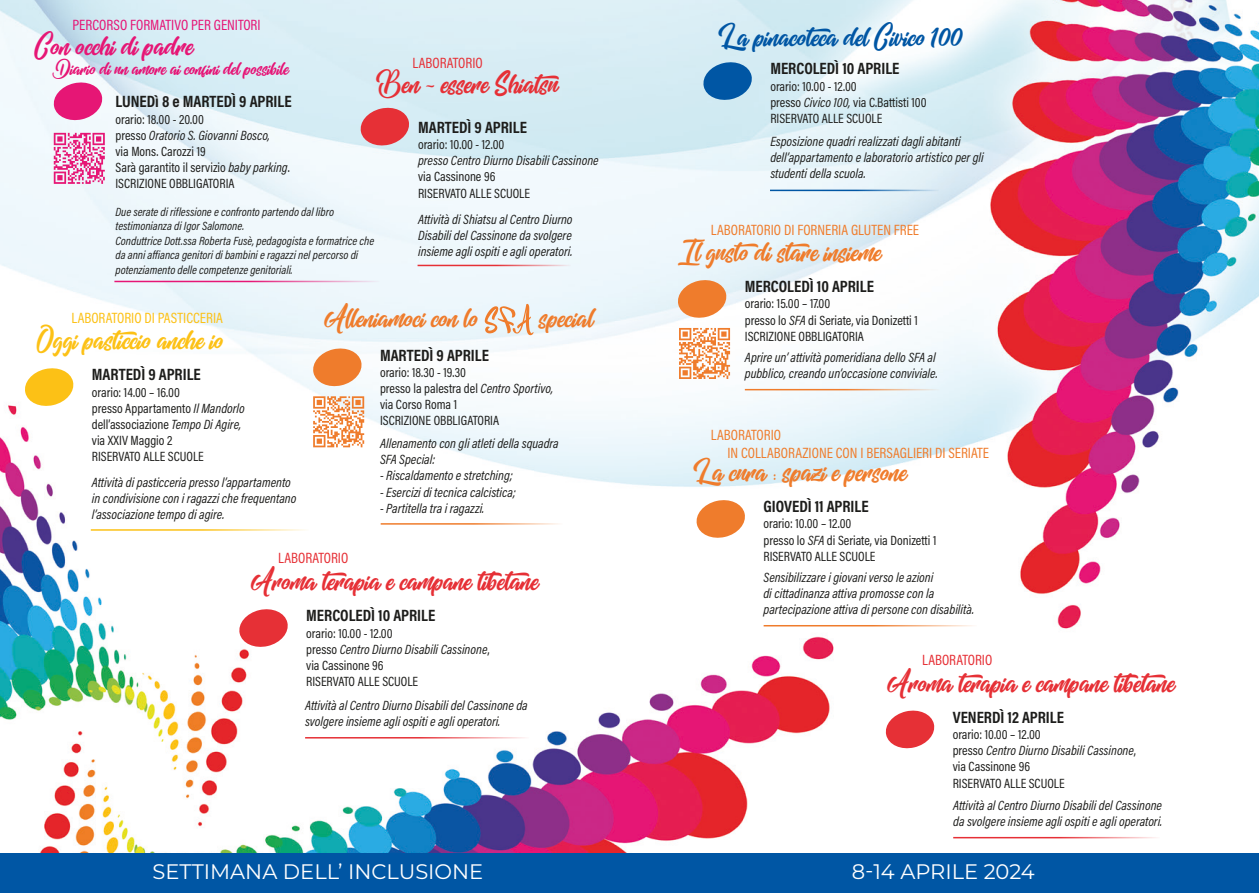
<style>
.page{position:relative;width:1259px;height:893px;background:#fff}
.page>*{position:absolute;margin:0;border:0;box-sizing:border-box;transform-origin:0 0}
.t1{font:22.5px "Mishaland";color:#e63036}
.t2{font:22.5px "Mishaland";color:#ef7c2c}
.t3{font:22.5px "Mishaland";color:#0056a4}
.t4{font:22.5px "Mishaland";color:#fcc116}
.t5{font:22.5px "Mishaland";color:#e61675}
.t6{font:21px "Montserrat";color:#fff}
.t7{font:700 16.5px "Acumin Pro Cond";color:#1d1d1b}
.t8{font:15px/18px "Acumin Pro Cond";color:#ef7c2c;text-align:center}
.t9{font:15px "Mishaland";color:#e61375}
.t10{font:15px "Acumin Pro Cond";color:#e63036}
.t11{font:15px "Acumin Pro Cond";color:#e61375}
.t12{font:15px "Acumin Pro Cond";color:#fcc116}
.t13{font:italic 13.5px/16.2px "Acumin Pro Cond";color:#1d1d1b}
.t14{font:13.5px/16.2px "Acumin Pro Cond";color:#1d1d1b}
.t15{font:italic 12px/14.4px "Acumin Pro Cond";color:#1d1d1b}
.s1{font-style:italic}
</style>
<div class="page">
<img style="left:0;top:0;width:1259px;height:853px">
<div style="left:0;top:853px;width:1259px;height:40px;background:#0056a4"></div>
<svg style="left:52px;top:80px;width:52px;height:42px"></svg>
<svg style="left:23px;top:366px;width:52px;height:42px"></svg>
<svg style="left:311px;top:346px;width:52px;height:42px"></svg>
<svg style="left:701px;top:60px;width:53px;height:42px;background:#4c8cc0"></svg>
<svg style="left:676px;top:278px;width:52px;height:42px;background:#eea774"></svg>
<svg style="left:694px;top:498px;width:53px;height:42px"></svg>
<svg style="left:359px;top:106px;width:52px;height:42px;background:#e07279"></svg>
<hr style="left:114px;top:281px;width:265px;height:1px;background:#e61675">
<hr style="left:417px;top:265px;width:154px;height:1px;background:#e63036">
<hr style="left:770px;top:190px;width:169px;height:1px;background:#0056a4">
<hr style="left:745px;top:389px;width:194px;height:1px;background:#ef7c2c">
<hr style="left:305px;top:737px;width:224px;height:1px;background:#e63036">
<svg style="left:237px;top:607px;width:53px;height:42px"></svg>
<hr style="left:953px;top:837px;width:207px;height:1px;background:#e63036">
<svg style="left:884px;top:708px;width:52px;height:42px"></svg>
<hr style="left:91px;top:529px;width:218px;height:2px;background:#fcc116">
<hr style="left:763px;top:625px;width:214px;height:1px;background:#ef7c2c">
<svg style="left:485px;top:304px;width:48px;height:31px"></svg>
<hr style="left:381px;top:523px;width:182px;height:2px;background:#ef7c2c">
<svg style="left:54px;top:133px;width:51px;height:51px;background:#ea87b8"></svg>
<svg style="left:679px;top:328px;width:51px;height:51px"></svg>
<svg style="left:313px;top:396px;width:51px;height:51px"></svg>
<p class="t11" style="left:73px;top:15px;width:190px">PERCORSO FORMATIVO PER GENITORI</p>
<p class="t9" style="left:56px;top:55px;width:235px">Diario di un amore ai confini del possibile</p>
<h1 class="t5" style="left:35px;top:26px;width:160px">Con occhi di padre</h1>
<p class="t7" style="left:115px;top:91px;width:178px">LUNEDì 8 e MARTEDÌ 9 APRILE</p>
<p class="t14" style="left:115px;top:111px;width:176px">orario: 18.00 - 20.00<br>presso <span class="s1">Oratorio S. Giovanni Bosco,<br></span>via Mons. Carozzi 19<br>Sarà garantito il servizio <span class="s1">baby parking</span>.<br>Iscrizione</p>
<p class="t14" style="left:169px;top:175px;width:67px">obbligatoria</p>
<p class="t10" style="left:412px;top:54px;width:72px">LABORATORIO</p>
<h1 class="t1" style="left:379px;top:64px;width:182px">Ben - essere Shiatsu</h1>
<p class="t7" style="left:418px;top:116px;width:110px">MARTEDÌ 9 APRILE</p>
<p class="t14" style="left:418px;top:136px;width:88px">orario: 10.00 - 12.00</p>
<p class="t13" style="left:418px;top:152px;width:182px">presso Centro Diurno Disabili Cassinone</p>
<p class="t14" style="left:418px;top:168px;width:112px">via Cassinone 96<br>Riservato alle scuole</p>
<p class="t15" style="left:115px;top:204px;width:260px">Due serate di riflessione e confronto partendo dal libro testimonianza di Igor Salomone.<br>Conduttrice Dott.ssa Roberta Fusè, pedagogista e formatrice che da anni affianca genitori di bambini e ragazzi nel percorso di potenziamento delle competenze genitoriali.</p>
<p class="t13" style="left:418px;top:211px;width:156px;text-align:justify">Attività di Shiatsu al Centro Diurno Disabili del Cassinone da svolgere insieme agli ospiti e agli operatori.</p>
<p class="t12" style="left:71px;top:308px;width:153px">LABORATORIO DI PASTICCERIA</p>
<h1 class="t4" style="left:37px;top:320px;width:188px">Oggi pasticcio anche io</h1>
<p class="t7" style="left:92px;top:364px;width:110px">MARTEDÌ 9 APRILE</p>
<p class="t14" style="left:92px;top:384px;width:154px">orario: 14.00 – 16.00<br>presso Appartamento <span class="s1">Il Mandorlo </span>dell’associazione <span class="s1">Tempo Di Agire, </span>via XXIV Maggio 2<br>Riservato alle scuole</p>
<p class="t13" style="left:92px;top:474px;width:206px">Attività di pasticceria presso l’appartamento in condivisione con i ragazzi che frequentano l’associazione tempo di agire.</p>
<h1 class="t2" style="left:328px;top:298px;width:151px">Alleniamoci con lo</h1>
<h1 class="t2" style="left:539px;top:298px;width:56px">special</h1>
<p class="t7" style="left:380px;top:344px;width:110px">MARTEDÌ 9 APRILE</p>
<p class="t14" style="left:380px;top:364px;width:175px">orario: 18.30 - 19.30<br>presso la palestra del <span class="s1">Centro Sportivo, </span>via Corso Roma 1<br>Iscrizione</p>
<p class="t14" style="left:434px;top:412px;width:67px">obbligatoria</p>
<p class="t13" style="left:380px;top:435px;width:180px">Allenamento con gli atleti della squadra<br>SFA Special:</p>
<p class="t13" style="left:380px;top:467px;width:134px">- Riscaldamento e stretching;</p>
<p class="t13" style="left:380px;top:483px;width:137px">- Esercizi di tecnica calcistica;</p>
<p class="t13" style="left:380px;top:500px;width:106px">- Partitella tra i ragazzi.</p>
<p class="t10" style="left:278px;top:548px;width:72px">LABORATORIO</p>
<h1 class="t1" style="left:255px;top:561px;width:285px">Aroma terapia e campane tibetane</h1>
<p class="t7" style="left:306px;top:605px;width:131px">MERCOLEDÌ 10 APRILE</p>
<p class="t14" style="left:306px;top:625px;width:185px">orario: 10.00 - 12.00<br>presso <span class="s1">Centro Diurno Disabili Cassinone</span>, via Cassinone 96<br>Riservato alle scuole</p>
<p class="t13" style="left:305px;top:697px;width:224px">Attività al Centro Diurno Disabili del Cassinone da svolgere insieme agli ospiti e agli operatori.</p>
<h1 class="t3" style="left:721px;top:17px;width:243px">La pinacoteca del Civico 100</h1>
<p class="t7" style="left:770px;top:58px;width:131px">MERCOLEDÌ 10 APRILE</p>
<p class="t14" style="left:770px;top:78px;width:158px">orario: 10.00 - 12.00<br>presso <span class="s1">Civico 100,</span> via C.Battisti 100<br>Riservato alle scuole</p>
<p class="t13" style="left:770px;top:133px;width:215px">Esposizione quadri realizzati dagli abitanti dell’appartamento e laboratorio artistico per gli studenti della scuola.</p>
<p class="t8" style="left:711px;top:221px;width:148px">LABORATORIO DI FORNERIA GLUT</p>
<p class="t8" style="left:877px;top:221px;width:43px">EN FREE</p>
<h1 class="t2" style="left:685px;top:232px;width:198px">Il gusto di stare insieme</h1>
<p class="t7" style="left:745px;top:276px;width:131px">MERCOLEDÌ 10 APRILE</p>
<p class="t14" style="left:745px;top:295px;width:174px">orario: 15.00 – 17.00<br>presso lo <span class="s1">sfa</span> di Seriate, via Donizetti 1<br>Iscrizione</p>
<p class="t14" style="left:798px;top:328px;width:67px">obbligatoria</p>
<p class="t13" style="left:745px;top:349px;width:194px">Aprire un’ attività pomeridiana dello SFA al pubblico, creando un’occasione conviviale.</p>
<p class="t8" style="left:711px;top:425px;width:72px">LABORATORIO<br>IN COLLAB</p>
<p class="t8" style="left:781px;top:443px;width:209px">ORAZIONE CON I BERSAGLIERI DI SERIATE</p>
<h1 class="t2" style="left:696px;top:452px;width:212px">La cura : spazi e persone</h1>
<p class="t7" style="left:763px;top:496px;width:107px">GIOVEDÌ 11 APRILE</p>
<p class="t14" style="left:763px;top:515px;width:174px">orario: 10.00 – 12.00<br>presso lo <span class="s1">sfa</span> di Seriate, via Donizetti 1<br>RISERVATO ALLE SCUOLE</p>
<p class="t13" style="left:763px;top:569px;width:212px">Sensibilizzare i giovani verso le azioni<br>di cittadinanza attiva promosse con la partecipazione attiva di persone con disabilità.</p>
<p class="t10" style="left:922px;top:651px;width:72px">LABORATORIO</p>
<h1 class="t1" style="left:891px;top:663px;width:285px">Aroma terapia e campane tibetane</h1>
<p class="t7" style="left:952px;top:706px;width:113px">VENERDÌ 12 APRILE</p>
<p class="t14" style="left:952px;top:726px;width:185px">orario: 10.00 – 12.00<br>presso <span class="s1">Centro Diurno Disabili Cassinone</span>, via Cassinone 96<br>RISERVATO ALLE SCUOLE</p>
<p class="t13" style="left:953px;top:796px;width:211px">Attività al Centro Diurno Disabili del Cassinone da svolgere insieme agli ospiti e agli operatori.</p>
<h2 class="t6" style="left:152px;top:857px;width:332px">SETTIMANA DELL’ INCLUSIONE</h2>
<h2 class="t6" style="left:852px;top:857px;width:105px">8-14 APRILE</h2>
<h2 class="t6" style="left:983px;top:857px;width:53px">2024</h2>
</div>
